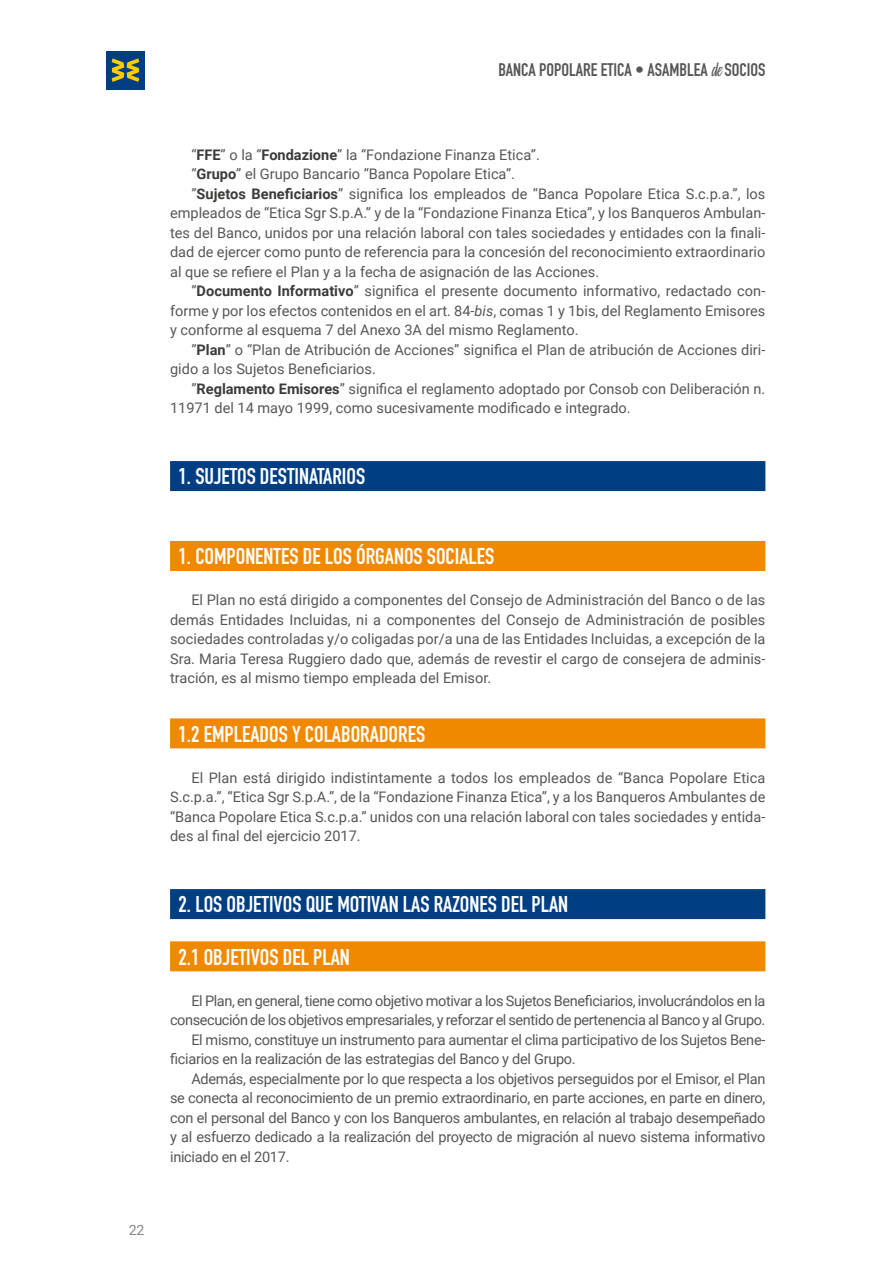
<style>
.page{position:relative;width:893px;height:1263px;background:#fff}
.page>*{position:absolute;margin:0;border:0;box-sizing:border-box;transform-origin:0 0}
.t1{font:22.5px "DIN Engschrift Std";color:#fff}
.t2{font:18px "DIN Engschrift Std";color:#565656}
.t3{font:14.55px/19.5px "Roboto";color:#565656;text-align:justify}
.t4{font:14.55px "Roboto";letter-spacing:-.02em;color:#565656}
.t5{font:14.55px "Roboto";letter-spacing:-.03em;color:#565656}
.t6{font:14.1px "Roboto";color:#878786}
.s1{font-family:"Linotype Gneisenauette";font-weight:300}
.s2{font-weight:700;color:#3b3b3a}
.s3{font-style:italic}
</style>
<div class="page">
<div style="left:106px;top:51px;width:39px;height:38px;background:#003e84"></div>
<svg style="left:112px;top:58px;width:27px;height:24px"></svg>
<div style="left:170px;top:461px;width:595px;height:30px;background:#003e84"></div>
<div style="left:170px;top:541px;width:595px;height:30px;background:#f18900"></div>
<div style="left:170px;top:718px;width:595px;height:30px;background:#f18900"></div>
<div style="left:170px;top:889px;width:595px;height:30px;background:#003e84"></div>
<div style="left:170px;top:941px;width:595px;height:30px;background:#f18900"></div>
<p class="t2" style="left:498px;top:59px;width:269px">BANCA POPOLARE ETICA • ASAMBLEA <span class="s1">de</span> SOCIOS</p>
<p class="t6" style="left:129px;top:1220px;width:17px">22</p>
<p class="t3" style="left:191px;top:144px;width:350px">“<span class="s2">FFE</span>” o la “<span class="s2">Fondazione</span>” la “Fondazione Finanza Etica”.</p>
<p class="t3" style="left:191px;top:164px;width:325px">“<span class="s2">Grupo</span>” el Grupo Bancario “Banca Popolare Etica”.</p>
<p class="t3" style="left:191px;top:183px;width:576px">”<span class="s2">Sujetos Beneficiarios</span>” significa los empleados de “Banca Popolare Etica S.c.p.a.”, los</p>
<p class="t3" style="left:170px;top:203px;width:597px">empleados de “Etica Sgr S.p.A.” y de la “Fondazione Finanza Etica”, y los Banqueros Ambulan-</p>
<p class="t3" style="left:170px;top:222px;width:597px">tes del Banco, unidos por una relación laboral con tales sociedades y entidades con la finali-</p>
<p class="t3" style="left:170px;top:242px;width:597px">dad de ejercer como punto de referencia para la concesión del reconocimiento extraordinario</p>
<p class="t3" style="left:170px;top:261px;width:431px">al que se refiere el Plan y a la fecha de asignación de las Acciones.</p>
<p class="t3" style="left:191px;top:281px;width:576px">”<span class="s2">Documento Informativo</span>” significa el presente documento informativo, redactado con-</p>
<p class="t3" style="left:170px;top:300px;width:597px">forme y por los efectos contenidos en el art. 84-<span class="s3">bis</span>, comas 1 y 1bis, del Reglamento Emisores</p>
<p class="t3" style="left:170px;top:320px;width:410px">y conforme al esquema 7 del Anexo 3A del mismo Reglamento.</p>
<p class="t3" style="left:191px;top:339px;width:576px">”<span class="s2">Plan</span>” o “Plan de Atribución de Acciones” significa el Plan de atribución de Acciones diri-</p>
<p class="t3" style="left:170px;top:359px;width:207px">gido a los Sujetos Beneficiarios.</p>
<p class="t3" style="left:191px;top:378px;width:576px">”<span class="s2">Reglamento Emisores</span>” significa el reglamento adoptado por Consob con Deliberación n.</p>
<p class="t3" style="left:170px;top:398px;width:462px">11971 del 14 mayo 1999, como sucesivamente modificado e integrado.</p>
<h1 class="t1" style="left:179px;top:463px;width:188px">1. SUJETOS DESTINATARIOS</h1>
<h1 class="t1" style="left:179px;top:543px;width:317px">1. COMPONENTES DE LOS ÓRGANOS SOCIALES</h1>
<p class="t3" style="left:170px;top:590px;width:597px;text-indent:21px">El Plan no está dirigido a componentes del Consejo de Administración del Banco o de las demás Entidades Incluidas, ni a componentes del Consejo de Administración de posibles sociedades controladas y/o coligadas por/a una de las Entidades Incluidas, a excepción de la Sra. Maria Teresa Ruggiero dado que, además de revestir el cargo de consejera de adminis&shy;tración, es al mismo tiempo empleada del Emisor.</p>
<h1 class="t1" style="left:179px;top:720px;width:248px">1.2 EMPLEADOS Y COLABORADORES</h1>
<p class="t3" style="left:170px;top:767px;width:597px;text-indent:21px">El Plan está dirigido indistintamente a todos los empleados de “Banca Popolare Etica S.c.p.a.”, “Etica Sgr S.p.A.”, de la “Fondazione Finanza Etica”, y a los Banqueros Ambulantes de “Banca Popolare Etica S.c.p.a.” unidos con una relación laboral con tales sociedades y entida&shy;des al final del ejercicio 2017.</p>
<h1 class="t1" style="left:179px;top:891px;width:391px">2. LOS OBJETIVOS QUE MOTIVAN LAS RAZONES DEL PLAN</h1>
<h1 class="t1" style="left:179px;top:943px;width:173px">2.1 OBJETIVOS DEL PLAN</h1>
<p class="t5" style="left:191px;top:990px;width:576px">El Plan, en general, tiene como objetivo motivar a los Sujetos Beneficiarios, involucrándolos en la</p>
<p class="t5" style="left:170px;top:1010px;width:597px">consecución de los objetivos empresariales, y reforzar el sentido de pertenencia al Banco y al Grupo.</p>
<p class="t4" style="left:191px;top:1029px;width:576px">El mismo, constituye un instrumento para aumentar el clima participativo de los Sujetos Bene-</p>
<p class="t4" style="left:170px;top:1049px;width:407px">ficiarios en la realización de las estrategias del Banco y del Grupo.</p>
<p class="t4" style="left:191px;top:1068px;width:576px">Además, especialmente por lo que respecta a los objetivos perseguidos por el Emisor, el Plan</p>
<p class="t4" style="left:170px;top:1088px;width:597px">se conecta al reconocimiento de un premio extraordinario, en parte acciones, en parte en dinero,</p>
<p class="t4" style="left:170px;top:1107px;width:597px">con el personal del Banco y con los Banqueros ambulantes, en relación al trabajo desempeñado</p>
<p class="t4" style="left:170px;top:1127px;width:597px">y al esfuerzo dedicado a la realización del proyecto de migración al nuevo sistema informativo</p>
<p class="t4" style="left:170px;top:1146px;width:121px">iniciado en el 2017.</p>
</div>
